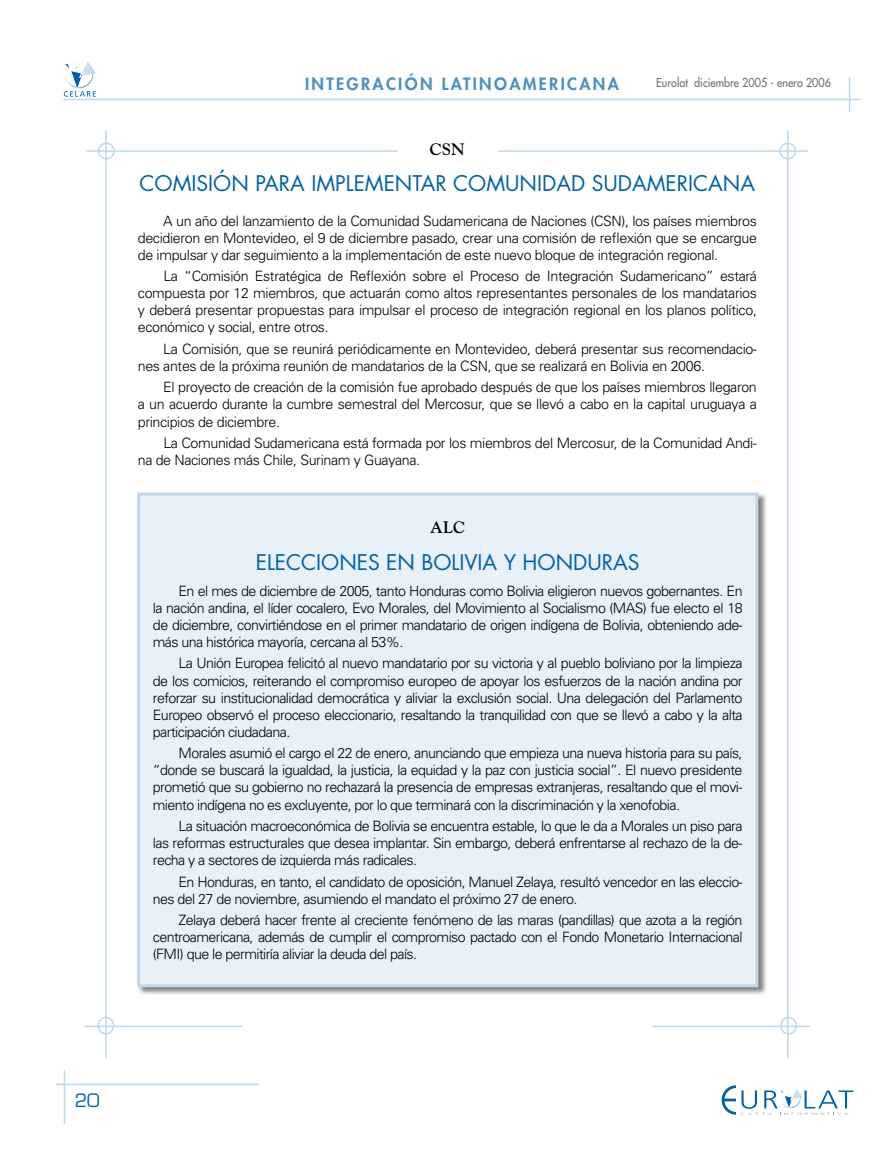
<style>
.page{position:relative;width:893px;height:1149px;background:#fff}
.page>*{position:absolute;margin:0;border:0;box-sizing:border-box;transform-origin:0 0}
.t1{font:21px "Futura";color:#0060a9}
.t2{font:18px "Eurostile";color:#0060a9}
.t3{font:800 16.5px "Futura";letter-spacing:.14em;color:#4d90c3}
.t4{font:700 16.5px "Goudy";color:#000}
.t5{font:300 14.25px/17.1px "Univers";letter-spacing:-.025em;color:#000;text-align:justify}
.t6{font:12px "Futura";color:#6d6f71;scale:.9 1}
</style>
<div class="page">
<hr style="left:64px;top:1070px;width:1px;height:53px;background:#bfd7ea">
<hr style="left:56px;top:1083px;width:202px;height:1px;background:#bfd7ea">
<hr style="left:64px;top:99px;width:796px;height:1px;background:#bfd7ea">
<hr style="left:849px;top:78px;width:1px;height:33px;background:#bfd7ea">
<svg style="left:64px;top:61px;width:32px;height:36px"></svg>
<svg style="left:722px;top:1085px;width:131px;height:29px"></svg>
<div style="left:780px;top:1016px;width:17px;height:18px;border:2px solid #bfd7ea;border-radius:50%"></div>
<hr style="left:653px;top:1025px;width:157px;height:1px;background:#bfd7ea">
<hr style="left:787px;top:131px;width:1px;height:926px;background:#bfd7ea">
<hr style="left:105px;top:131px;width:2px;height:926px;background:#bfd7ea">
<hr style="left:85px;top:1025px;width:157px;height:1px;background:#bfd7ea">
<div style="left:97px;top:1016px;width:17px;height:18px;border:2px solid #bfd7ea;border-radius:50%"></div>
<div style="left:136px;top:491px;width:632px;height:505px;background:#000;opacity:.5"></div>
<div style="left:139px;top:494px;width:618px;height:491px;background:#e8f1f7"></div>
<div style="left:137px;top:492px;width:621px;height:494px;border:3px solid #bfd7ea"></div>
<div style="left:779px;top:142px;width:17px;height:17px;border:2px solid #bfd7ea;border-radius:50%"></div>
<hr style="left:498px;top:150px;width:309px;height:2px;background:#bfd7ea">
<hr style="left:87px;top:150px;width:311px;height:2px;background:#bfd7ea">
<div style="left:98px;top:142px;width:17px;height:17px;border:2px solid #bfd7ea;border-radius:50%"></div>
<p class="t3" style="left:305px;top:73px;width:315px">INTEGRACIÓN LATINOAMERICANA</p>
<p class="t4" style="left:430px;top:139px;width:36px">CSN</p>
<p class="t6" style="left:656px;top:75px;width:196px">Eurolat diciembre 2005 - enero 2006</p>
<h1 class="t1" style="left:140px;top:169px;width:15px">COMISIÓN</h1>
<h1 class="t1" style="left:255px;top:169px;width:13px">PARA</h1>
<h1 class="t1" style="left:311px;top:169px;width:12px">IMPL</h1>
<h1 class="t1" style="left:354px;top:169px;width:55px">EMENTAR</h1>
<h1 class="t1" style="left:453px;top:169px;width:16px">COMUNIDAD</h1>
<h1 class="t1" style="left:592px;top:169px;width:16px">SUDAM</h1>
<h1 class="t1" style="left:666px;top:169px;width:25px">ERICANA</h1>
<p class="t5" style="left:138px;top:212px;width:621px;text-indent:25px">A un año del lanzamiento de la Comunidad Sudamericana de Naciones (CSN), los países miembros decidieron en Montevideo, el 9 de diciembre pasado, crear una comisión de reflexión que se encargue de impulsar y dar seguimiento a la implementación de este nuevo bloque de integración regional.</p>
<p class="t5" style="left:138px;top:267px;width:621px;text-indent:26px">La “Comisión Estratégica de Reflexión sobre el Proceso de Integración Sudamericano” estará compuesta por 12 miembros, que actuarán como altos representantes personales de los mandatarios y deberá presentar propuestas para impulsar el proceso de integración regional en los planos político, económico y social, entre otros.</p>
<p class="t5" style="left:138px;top:340px;width:621px;text-indent:26px">La Comisión, que se reunirá periódicamente en Montevideo, deberá presentar sus recomendacio&shy;nes antes de la próxima reunión de mandatarios de la CSN, que se realizará en Bolivia en 2006.</p>
<p class="t5" style="left:138px;top:378px;width:621px;text-indent:26px">El proyecto de creación de la comisión fue aprobado después de que los países miembros llegaron a un acuerdo durante la cumbre semestral del Mercosur, que se llevó a cabo en la capital uruguaya a principios de diciembre.</p>
<p class="t5" style="left:138px;top:434px;width:621px;text-indent:26px">La Comunidad Sudamericana está formada por los miembros del Mercosur, de la Comunidad Andi&shy;na de Naciones más Chile, Surinam y Guayana.</p>
<p class="t4" style="left:430px;top:517px;width:36px">ALC</p>
<h1 class="t1" style="left:256px;top:547px;width:45px">ELECCION</h1>
<h1 class="t1" style="left:357px;top:547px;width:77px">ES EN BOLIVIA</h1>
<h1 class="t1" style="left:504px;top:547px;width:50px">Y HONDURAS</h1>
<p class="t5" style="left:153px;top:582px;width:591px;text-indent:26px">En el mes de diciembre de 2005, tanto Honduras como Bolivia eligieron nuevos gobernantes. En la nación andina, el líder cocalero, Evo Morales, del Movimiento al Socialismo (MAS) fue electo el 18 de diciembre, convirtiéndose en el primer mandatario de origen indígena de Bolivia, obteniendo ade&shy;más una histórica mayoría, cercana al 53%.</p>
<p class="t5" style="left:153px;top:654px;width:591px;text-indent:26px">La Unión Europea felicitó al nuevo mandatario por su victoria y al pueblo boliviano por la limpieza de los comicios, reiterando el compromiso europeo de apoyar los esfuerzos de la nación andina por reforzar su institucionalidad democrática y aliviar la exclusión social. Una delegación del Parlamento Europeo observó el proceso eleccionario, resaltando la tranquilidad con que se llevó a cabo y la alta participación ciudadana.</p>
<p class="t5" style="left:153px;top:744px;width:591px;text-indent:26px">Morales asumió el cargo el 22 de enero, anunciando que empieza una nueva historia para su país, “donde se buscará la igualdad, la justicia, la equidad y la paz con justicia social”. El nuevo presidente prometió que su gobierno no rechazará la presencia de empresas extranjeras, resaltando que el movi&shy;miento indígena no es excluyente, por lo que terminará con la discriminación y la xenofobia.</p>
<p class="t5" style="left:153px;top:817px;width:591px;text-indent:26px">La situación macroeconómica de Bolivia se encuentra estable, lo que le da a Morales un piso para las reformas estructurales que desea implantar. Sin embargo, deberá enfrentarse al rechazo de la de&shy;recha y a sectores de izquierda más radicales.</p>
<p class="t5" style="left:153px;top:872px;width:591px;text-indent:26px">En Honduras, en tanto, el candidato de oposición, Manuel Zelaya, resultó vencedor en las eleccio&shy;nes del 27 de noviembre, asumiendo el mandato el próximo 27 de enero.</p>
<p class="t5" style="left:153px;top:911px;width:591px;text-indent:26px">Zelaya deberá hacer frente al creciente fenómeno de las maras (pandillas) que azota a la región centroamericana, además de cumplir el compromiso pactado con el Fondo Monetario Internacional (FMI) que le permitiría aliviar la deuda del país.</p>
<p class="t2" style="left:75px;top:1089px;width:26px">20</p>
</div>
